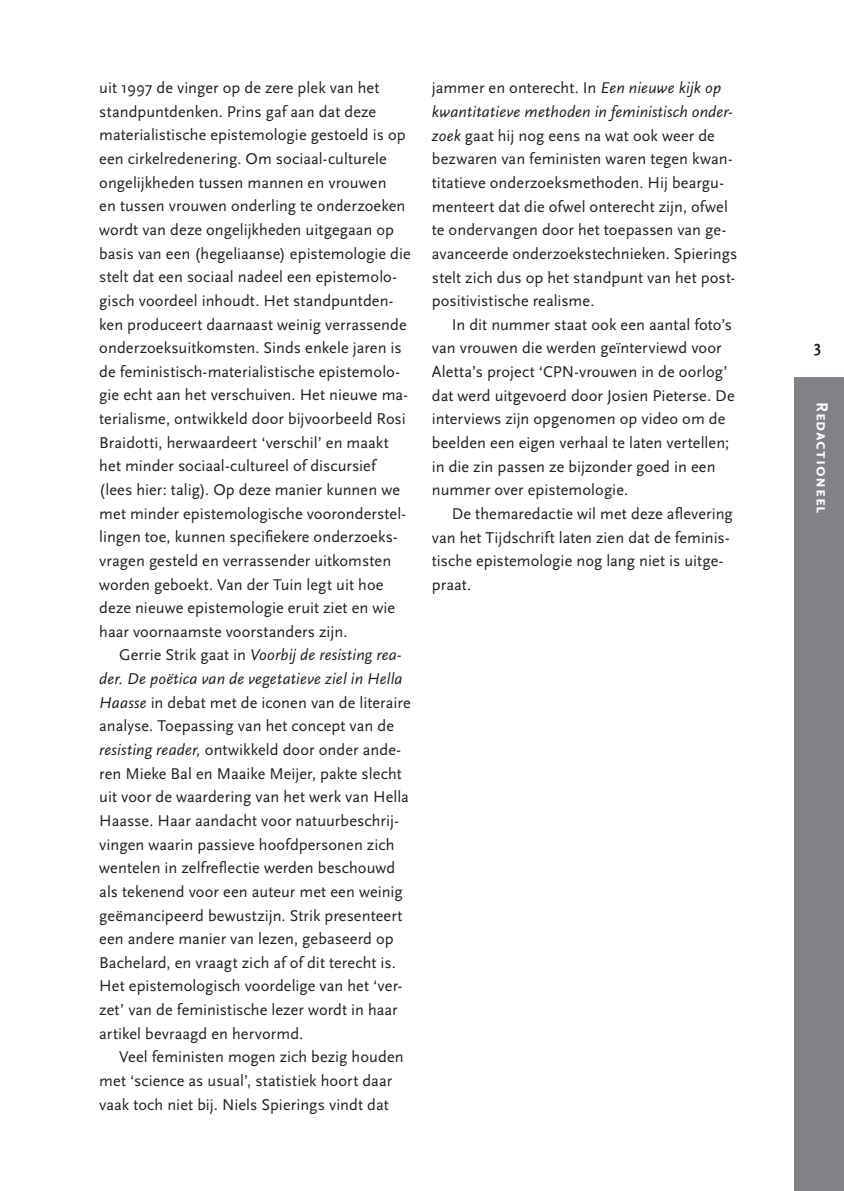
<style>
.page{position:relative;width:844px;height:1191px;background:#fff}
.page>*{position:absolute;margin:0;border:0;box-sizing:border-box;transform-origin:0 0}
.t1{font:700 16.62px "Scala Sans Caps";letter-spacing:.05em;color:#fff}
.t2{font:700 16.62px "Scala Sans";color:#231f20}
.t3{font:16.28px/23.6px "Scala Sans";letter-spacing:.005em;color:#231f20}
.s1{font-style:italic}
</style>
<div class="page">
<div style="left:794px;top:377px;width:49px;height:814px;background:#808285"></div>
<p class="t3" style="left:99px;top:76px;width:313px">uit 1997 de vinger op de zere plek van het standpuntdenken. Prins gaf aan dat deze materialistische epistemologie gestoeld is op een cirkelredenering. Om sociaal-culturele ongelijkheden tussen mannen en vrouwen<br>en tussen vrouwen onderling te onderzoeken wordt van deze ongelijkheden uitgegaan op basis van een (hegeliaanse) epistemologie die stelt dat een sociaal nadeel een epistemolo&shy;gisch voordeel inhoudt. Het standpuntden&shy;ken produceert daarnaast weinig verrassende onderzoeksuitkomsten. Sinds enkele jaren is de feministisch-materialistische epistemolo&shy;gie echt aan het verschuiven. Het nieuwe ma&shy;terialisme, ontwikkeld door bijvoorbeeld Rosi Braidotti, herwaardeert ‘verschil’ en maakt het minder sociaal-cultureel of discursief (lees hier: talig). Op deze manier kunnen we met minder epistemologische vooronderstel&shy;lingen toe, kunnen specifiekere onderzoeks&shy;vragen gesteld en verrassender uitkomsten worden geboekt. Van der Tuin legt uit hoe deze nieuwe epistemologie eruit ziet en wie haar voornaamste voorstanders zijn.</p>
<p class="t3" style="left:99px;top:643px;width:313px;text-indent:20px">Gerrie Strik gaat in <span class="s1">Voorbij de resisting rea&shy;der. De poëtica van de vegetatieve ziel in Hella Haasse</span> in debat met de iconen van de literaire analyse. Toepassing van het concept van de <span class="s1">resisting reader,</span> ontwikkeld door onder ande&shy;ren Mieke Bal en Maaike Meijer, pakte slecht uit voor de waardering van het werk van Hella Haasse. Haar aandacht voor natuurbeschrij&shy;vingen waarin passieve hoofdpersonen zich wentelen in zelfreflectie werden beschouwd als tekenend voor een auteur met een weinig geëmancipeerd bewustzijn. Strik presenteert een andere manier van lezen, gebaseerd op Bachelard, en vraagt zich af of dit terecht is.<br>Het epistemologisch voordelige van het ‘ver&shy;zet’ van de feministische lezer wordt in haar artikel bevraagd en hervormd.</p>
<p class="t3" style="left:99px;top:1045px;width:306px;text-indent:20px">Veel feministen mogen zich bezig houden met ‘science as usual’, statistiek hoort daar vaak toch niet bij. Niels Spierings vindt dat</p>
<p class="t3" style="left:432px;top:77px;width:307px">jammer en onterecht. In <span class="s1">Een nieuwe kijk op kwantitatieve methoden in feministisch onder&shy;zoek</span> gaat hij nog eens na wat ook weer de bezwaren van feministen waren tegen kwan&shy;titatieve onderzoeksmethoden. Hij beargu&shy;menteert dat die ofwel onterecht zijn, ofwel te ondervangen door het toepassen van ge&shy;avanceerde onderzoekstechnieken. Spierings stelt zich dus op het standpunt van het post&shy;positivistische realisme.</p>
<p class="t3" style="left:432px;top:313px;width:304px;text-indent:20px">In dit nummer staat ook een aantal foto’s van vrouwen die werden geïnterviewd voor Aletta’s project ‘CPN-vrouwen in de oorlog’ dat werd uitgevoerd door Josien Pieterse. De interviews zijn opgenomen op video om de beelden een eigen verhaal te laten vertellen; in die zin passen ze bijzonder goed in een nummer over epistemologie.</p>
<p class="t3" style="left:432px;top:502px;width:302px;text-indent:20px">De themaredactie wil met deze aflevering van het Tijdschrift laten zien dat de feminis&shy;tische epistemologie nog lang niet is uitge&shy;praat.</p>
<p class="t2" style="left:814px;top:337px;width:9px">3</p>
<p class="t1" style="left:831px;top:402px;width:113px;rotate:90deg">Redactioneel</p>
</div>
